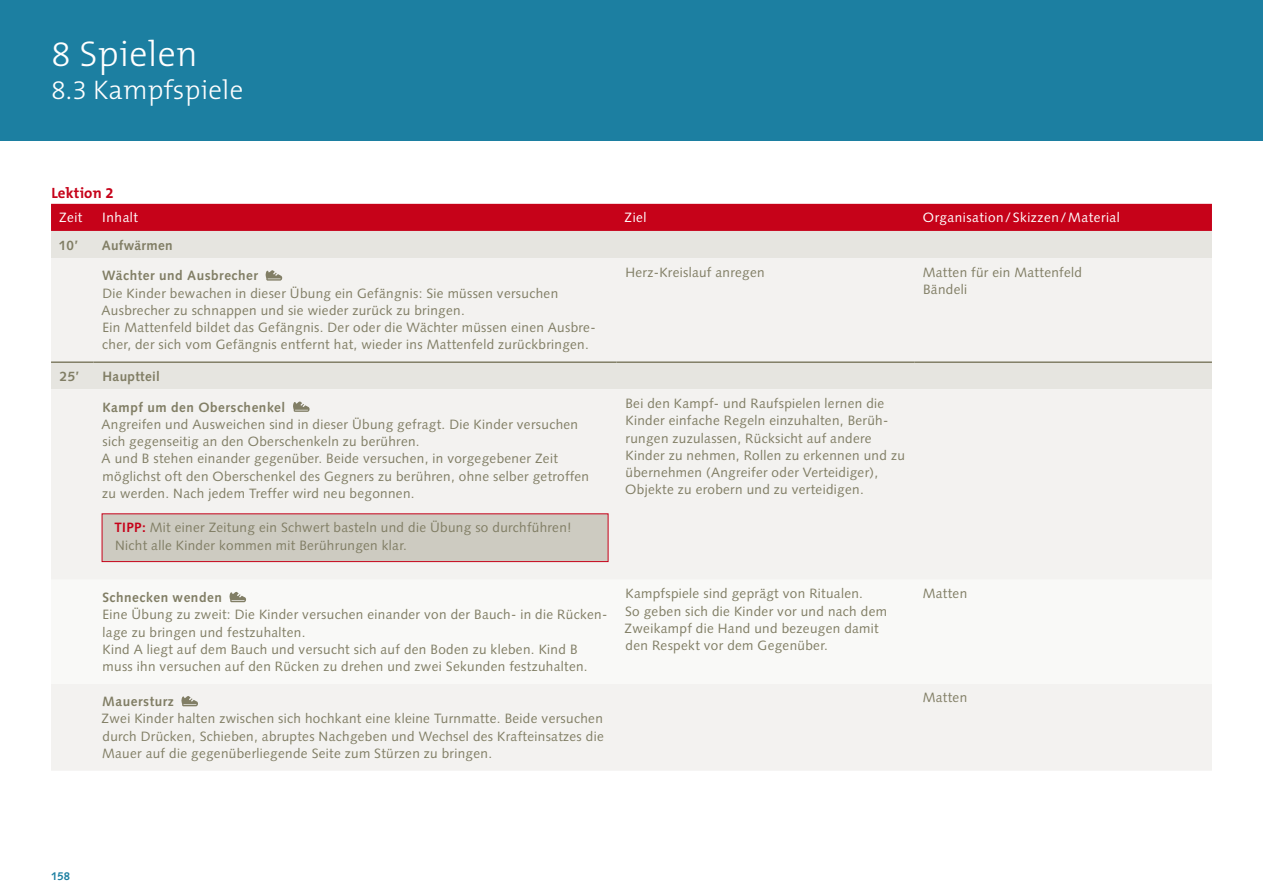
<style>
.page{position:relative;width:1263px;height:893px;background:#fff}
.page>*{position:absolute;margin:0;border:0;box-sizing:border-box;transform-origin:0 0}
.t1{font:300 36px "The Mix B W3";letter-spacing:.01em;color:#fff}
.t2{font:300 27px "The Mix B W3";letter-spacing:.01em;color:#fff}
.t3{font:700 15px "The Mix B W7";letter-spacing:.01em;color:#c60219}
.t4{font:13.5px/17.2px "Syntax LT Std";letter-spacing:.025em;color:#817e65}
.t5{font:700 13.5px "Syntax LT Std";letter-spacing:.04em;color:#817e65}
.t6{font:13.5px "Syntax LT Std";letter-spacing:.04em;color:#fff}
.t7{font:700 11.25px "Syntax LT Std";color:#1c7fa1}
.s1{font-weight:700;color:#c60219}
</style>
<div class="page">
<div style="left:0;top:0;width:1263px;height:140px;background:#1c7fa1"></div>
<div style="left:51px;top:204px;width:1161px;height:27px;background:#c60219"></div>
<div style="left:51px;top:231px;width:1161px;height:27px;background:#e6e5e0"></div>
<div style="left:51px;top:258px;width:1161px;height:513px;background:#f3f2f0"></div>
<svg style="left:51px;top:580px;width:1161px;height:104px"></svg>
<hr style="left:51px;top:361px;width:43px;height:2px;background:#817e65">
<hr style="left:94px;top:361px;width:523px;height:2px;background:#817e65">
<hr style="left:617px;top:361px;width:297px;height:2px;background:#817e65">
<hr style="left:914px;top:361px;width:298px;height:2px;background:#817e65">
<svg style="left:266px;top:270px;width:16px;height:10px"></svg>
<div style="left:102px;top:513px;width:506px;height:49px;background:#cdcbc1;border:1px solid #c60219"></div>
<svg style="left:293px;top:401px;width:17px;height:11px"></svg>
<svg style="left:229px;top:592px;width:17px;height:10px"></svg>
<svg style="left:181px;top:696px;width:17px;height:10px"></svg>
<h1 class="t1" style="left:51px;top:31px;width:148px">8 Spielen</h1>
<h2 class="t2" style="left:51px;top:73px;width:194px">8.3 Kampfspiele</h2>
<p class="t3" style="left:51px;top:183px;width:64px">Lektion 2</p>
<p class="t6" style="left:59px;top:210px;width:25px">Zeit</p>
<p class="t6" style="left:102px;top:210px;width:37px">Inhalt</p>
<p class="t6" style="left:625px;top:210px;width:23px">Ziel</p>
<p class="t6" style="left:923px;top:210px;width:198px">Organisation/Skizzen/Material</p>
<p class="t5" style="left:59px;top:237px;width:21px">10’</p>
<p class="t5" style="left:102px;top:237px;width:72px">Aufwärmen</p>
<p class="t5" style="left:102px;top:268px;width:157px">Wächter und Ausbrecher</p>
<p class="t4" style="left:102px;top:284px;width:495px">Die Kinder bewachen in dieser Übung ein Gefängnis: Sie müssen versuchen Ausbrecher zu schnappen und sie wieder zurück zu bringen.<br>Ein Mattenfeld bildet das Gefängnis. Der oder die Wächter müssen einen Ausbre&shy;cher, der sich vom Gefängnis entfernt hat, wieder ins Mattenfeld zurückbringen.</p>
<p class="t4" style="left:625px;top:263px;width:141px">Herz-Kreislauf anregen</p>
<p class="t4" style="left:923px;top:263px;width:161px">Matten für ein Mattenfeld<br>Bändeli</p>
<p class="t5" style="left:60px;top:368px;width:21px">25’</p>
<p class="t5" style="left:103px;top:368px;width:59px">Hauptteil</p>
<p class="t5" style="left:103px;top:399px;width:184px">Kampf um den Oberschenkel</p>
<p class="t4" style="left:102px;top:416px;width:489px">Angreifen und Ausweichen sind in dieser Übung gefragt. Die Kinder versuchen sich gegenseitig an den Oberschenkeln zu berühren.<br>A und B stehen einander gegenüber. Beide versuchen, in vorgegebener Zeit möglichst oft den Oberschenkel des Gegners zu berühren, ohne selber getroffen zu werden. Nach jedem Treffer wird neu begonnen.</p>
<p class="t4" style="left:114px;top:519px;width:459px"><span class="s1">TIPP:</span> Mit einer Zeitung ein Schwert basteln und die Übung so durchführen!<br>Nicht alle Kinder kommen mit Berührungen klar.</p>
<p class="t5" style="left:102px;top:590px;width:121px">Schnecken wenden</p>
<p class="t4" style="left:102px;top:606px;width:506px">Eine Übung zu zweit: Die Kinder versuchen einander von der Bauch- in die Rücken&shy;lage zu bringen und festzuhalten.<br>Kind A liegt auf dem Bauch und versucht sich auf den Boden zu kleben. Kind B muss ihn versuchen auf den Rücken zu drehen und zwei Sekunden festzuhalten.</p>
<p class="t5" style="left:102px;top:694px;width:73px">Mauersturz</p>
<p class="t4" style="left:102px;top:710px;width:504px;text-align:justify">Zwei Kinder halten zwischen sich hochkant eine kleine Turnmatte. Beide versuchen durch Drücken, Schieben, abruptes Nachgeben und Wechsel des Krafteinsatzes die Mauer auf die gegenüberliegende Seite zum Stürzen zu bringen.</p>
<p class="t4" style="left:625px;top:395px;width:281px">Bei den Kampf- und Raufspielen lernen die Kinder einfache Regeln einzuhalten, Berüh&shy;rungen zuzulassen, Rücksicht auf andere Kinder zu nehmen, Rollen zu erkennen und zu übernehmen (Angreifer oder Verteidiger), Objekte zu erobern und zu verteidigen.</p>
<p class="t4" style="left:625px;top:585px;width:264px">Kampfspiele sind geprägt von Ritualen.<br>So geben sich die Kinder vor und nach dem Zweikampf die Hand und bezeugen damit den Respekt vor dem Gegenüber.</p>
<p class="t4" style="left:923px;top:585px;width:46px">Matten</p>
<p class="t4" style="left:923px;top:689px;width:46px">Matten</p>
<p class="t7" style="left:51px;top:870px;width:21px">158</p>
</div>
